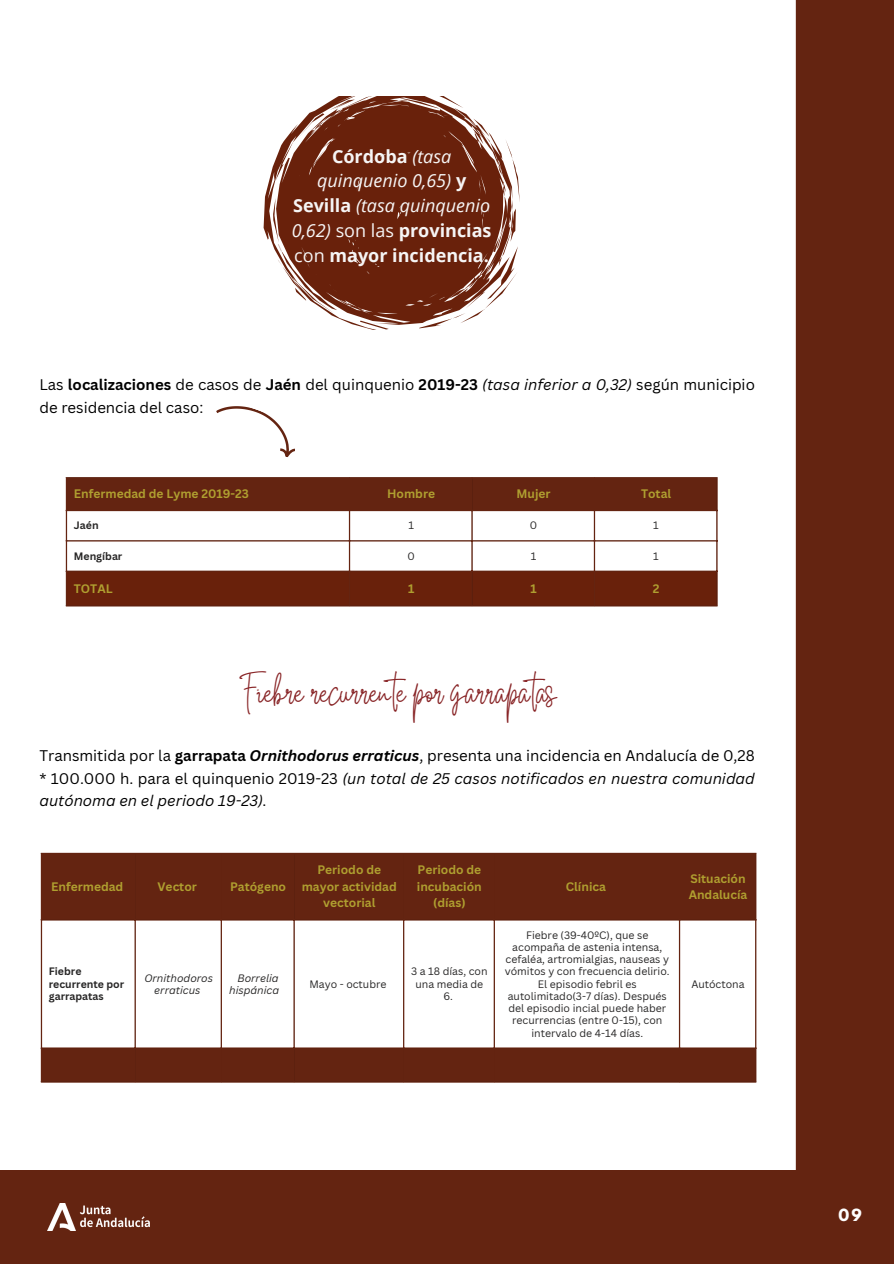
<style>
.page{position:relative;width:894px;height:1264px;background:#fff}
.page>*{position:absolute;margin:0;border:0;box-sizing:border-box;transform-origin:0 0}
.t1{font:27px "White Star";color:#882426}
.t2{font:700 18px/24.8px "Open Sans";color:#f6f5f5;text-align:center}
.t3{font:15px/22.5px "Canva Sans";color:#000}
.t4{font:700 14.85px "League Spartan";color:#fff}
.t5{font:700 12px/16.6px "Canva Sans";color:#af9f30;text-align:center}
.t6{font:10.5px/12.3px "Canva Sans";color:#272626;text-align:center}
.t7{font:700 10.5px/12.3px "Canva Sans";color:#272626}
.t8{font:italic 10.5px/12.3px "Canva Sans";color:#272626;text-align:center}
.s1{font-weight:400;font-style:italic}
.s2{font-weight:400}
.s3{font-weight:700}
.s4{font-style:italic}
.s5{font-weight:700;font-style:italic}
</style>
<div class="page">
<div style="left:0;top:1170px;width:893px;height:93px;background:#642411"></div>
<img style="left:47px;top:1203px;width:103px;height:27px">
<svg style="left:795px;top:0;width:98px;height:1170px;background:#763d2d"></svg>
<svg style="left:42px;top:854px;width:712px;height:227px"></svg>
<hr style="left:41px;top:854px;width:1px;height:227px;background:#642411">
<hr style="left:134px;top:854px;width:2px;height:227px;background:#642411">
<hr style="left:221px;top:854px;width:1px;height:227px;background:#642411">
<hr style="left:293px;top:854px;width:2px;height:227px;background:#642411">
<hr style="left:403px;top:854px;width:1px;height:227px;background:#642411">
<hr style="left:493px;top:854px;width:2px;height:227px;background:#642411">
<hr style="left:678px;top:854px;width:2px;height:227px;background:#642411">
<hr style="left:754px;top:854px;width:2px;height:227px;background:#642411">
<hr style="left:41px;top:852px;width:715px;height:2px;background:#642411">
<hr style="left:41px;top:919px;width:715px;height:1px;background:#642411">
<hr style="left:41px;top:1047px;width:715px;height:1px;background:#642411">
<hr style="left:41px;top:1081px;width:715px;height:1px;background:#642411">
<svg style="left:263px;top:96px;width:256px;height:233px;fill:#69210b"></svg>
<div style="left:67px;top:478px;width:649px;height:32px;background:#642411"></div>
<div style="left:67px;top:572px;width:649px;height:33px;background:#69210b"></div>
<hr style="left:66px;top:478px;width:1px;height:127px;background:#642411">
<hr style="left:349px;top:478px;width:1px;height:127px;background:#642411">
<hr style="left:471px;top:478px;width:1px;height:127px;background:#642411">
<hr style="left:593px;top:478px;width:2px;height:127px;background:#642411">
<hr style="left:716px;top:478px;width:1px;height:127px;background:#642411">
<hr style="left:66px;top:477px;width:651px;height:1px;background:#642411">
<hr style="left:66px;top:510px;width:651px;height:1px;background:#642411">
<hr style="left:66px;top:540px;width:651px;height:1px;background:#642411">
<hr style="left:66px;top:570px;width:651px;height:2px;background:#642411">
<hr style="left:66px;top:605px;width:651px;height:1px;background:#642411">
<svg style="left:216px;top:406px;width:79px;height:52px"></svg>
<p class="t2" style="left:292px;top:143px;width:201px">Córdoba <span class="s1">(tasa quinquenio 0,65)</span> y<br>Sevilla <span class="s1">(tasa quinquenio<br>0,62)</span> <span class="s2">son las</span> provincias <span class="s2">con</span> mayor incidencia.</p>
<p class="t3" style="left:39px;top:373px;width:716px">Las <span class="s3">localizaciones</span> de casos de <span class="s3">Jaén</span> del quinquenio <span class="s3">2019-23</span> <span class="s4">(tasa inferior a 0,32)</span> según municipio de residencia del caso:</p>
<p class="t5" style="left:74px;top:485px;width:176px">Enfermedad de Lyme 2019-23</p>
<p class="t5" style="left:387px;top:485px;width:49px">Hombre</p>
<p class="t5" style="left:516px;top:485px;width:36px">Mujer</p>
<p class="t5" style="left:640px;top:485px;width:32px">Total</p>
<h1 class="t7" style="left:74px;top:519px;width:26px">Jaén</h1>
<p class="t6" style="left:408px;top:519px;width:7px">1</p>
<p class="t6" style="left:529px;top:519px;width:9px">0</p>
<p class="t6" style="left:653px;top:519px;width:7px">1</p>
<p class="t7" style="left:74px;top:549px;width:50px">Mengíbar</p>
<p class="t6" style="left:407px;top:549px;width:9px">0</p>
<p class="t6" style="left:530px;top:549px;width:7px">1</p>
<p class="t6" style="left:653px;top:549px;width:7px">1</p>
<p class="t5" style="left:74px;top:579px;width:40px">TOTAL</p>
<p class="t5" style="left:408px;top:579px;width:8px">1</p>
<p class="t5" style="left:530px;top:579px;width:8px">1</p>
<p class="t5" style="left:652px;top:579px;width:8px">2</p>
<p class="t1" style="left:240px;top:685px;width:319px">Fiebre recurrente por garrapatas</p>
<p class="t3" style="left:39px;top:744px;width:716px;text-align:justify">Transmitida por la <span class="s3">garrapata</span> <span class="s5">Ornithodorus erraticus</span>, presenta una incidencia en Andalucía de 0,28 * 100.000 h. para el quinquenio 2019-23 <span class="s4">(un total de 25 casos notificados en nuestra comunidad autónoma en el periodo 19-23).</span></p>
<p class="t5" style="left:51px;top:877px;width:74px">Enfermedad</p>
<h2 class="t5" style="left:157px;top:877px;width:41px">Vector</h2>
<p class="t5" style="left:230px;top:877px;width:57px">Patógeno</p>
<p class="t5" style="left:302px;top:861px;width:96px">Periodo de mayor actividad vectorial</p>
<p class="t5" style="left:417px;top:861px;width:66px">Periodo de incubación (días)</p>
<p class="t7" style="left:49px;top:965px;width:77px">Fiebre recurrente por garrapatas</p>
<p class="t8" style="left:144px;top:971px;width:70px">Ornithodoros erraticus</p>
<p class="t8" style="left:229px;top:971px;width:51px;text-align:right">Borrelia hispánica</p>
<p class="t6" style="left:309px;top:977px;width:79px">Mayo - octubre</p>
<p class="t6" style="left:411px;top:965px;width:78px">3 a 18 días, con una media de<br>6.</p>
<p class="t5" style="left:565px;top:877px;width:42px">Clínica</p>
<p class="t5" style="left:688px;top:869px;width:60px;text-align:left">Situación<br>Andalucía</p>
<p class="t6" style="left:504px;top:928px;width:166px">Fiebre (39-40ºC), que se acompaña de astenia intensa, cefaléa, artromialgias, nauseas y vómitos y con frecuencia delirio.<br>El episodio febril es autolimitado(3-7 días). Después del episodio incial puede haber recurrencias (entre 0-15), con intervalo de 4-14 días.</p>
<p class="t6" style="left:691px;top:977px;width:55px">Autóctona</p>
<p class="t4" style="left:838px;top:1207px;width:25px">09</p>
<p class="t4" style="left:819px;top:1212px;width:24px">04</p>
</div>
